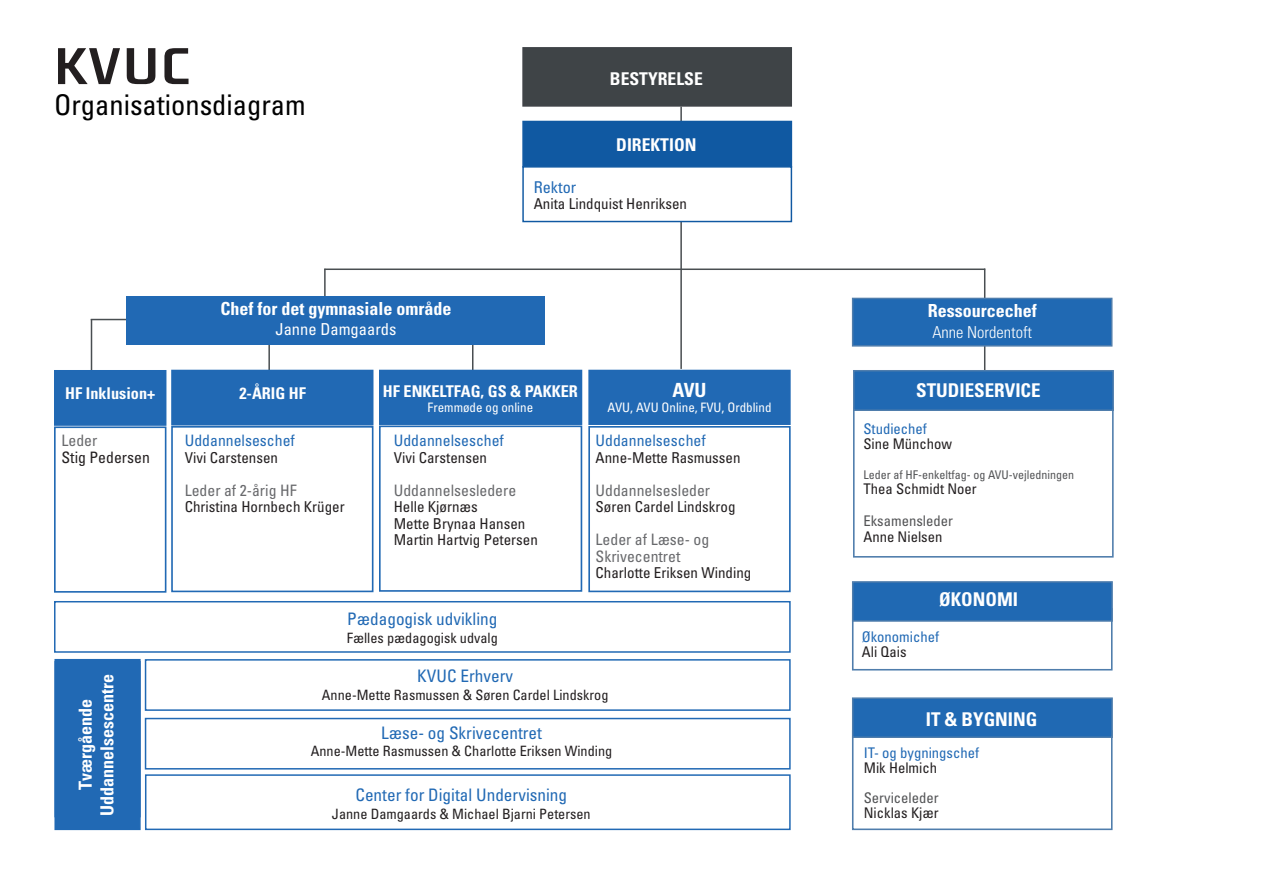
<style>
.page{position:relative;width:1263px;height:893px;background:#fff}
.page>*{position:absolute;margin:0;border:0;box-sizing:border-box;transform-origin:0 0}
.t1{font:condensed 28.5px "Univers LT Std";color:#000}
.t2{font:700 condensed 19.5px "Univers LT Std";color:#fff}
.t3{font:700 condensed 18.9px "Univers LT Std";color:#fff}
.t4{font:700 condensed 18px/21.6px "Univers LT Std";color:#fff;text-align:center}
.t5{font:700 condensed 17.55px "Univers LT Std";color:#fff}
.t6{font:condensed 17.25px "Univers LT Std";color:#2169b4}
.t7{font:condensed 16.5px "Univers LT Std";color:#fff}
.t8{font:300 condensed 16.5px "Univers LT Std";color:#fff}
.t9{font:condensed 16.35px "Univers LT Std";color:#2169b4}
.t10{font:700 condensed 16.2px "Univers LT Std";color:#fff}
.t11{font:condensed 15.75px/16.5px "Univers LT Std";color:#68696c}
.t12{font:condensed 15.75px "Univers LT Std";color:#2169b4}
.t13{font:condensed 15.75px "Univers LT Std";color:#231f20}
.t14{font:condensed 15px/16.5px "Univers LT Std";color:#231f20}
.t15{font:condensed 14.7px "Univers LT Std";color:#231f20}
.t16{font:condensed 14.7px "Univers LT Std";color:#2169b4}
.t17{font:condensed 14.7px "Univers LT Std";color:#535456}
.t18{font:condensed 14.25px "Univers LT Std";color:#231f20}
.t19{font:condensed 13.05px "Univers LT Std";color:#fff}
.t20{font:condensed 12px "Univers LT Std";color:#535456}
</style>
<div class="page">
<hr style="left:91px;top:319px;width:37px;height:1px;background:#494e51">
<hr style="left:91px;top:319px;width:1px;height:52px;background:#494e51">
<div style="left:852px;top:730px;width:260px;height:100px;background:#fff;border:2px solid #4f7dac"></div>
<div style="left:852px;top:608px;width:260px;height:62px;background:#fff;border:2px solid #4f7dac"></div>
<div style="left:171px;top:426px;width:202px;height:166px;background:#fff;border:2px solid #2169b4"></div>
<hr style="left:984px;top:269px;width:1px;height:141px;background:#494e51">
<hr style="left:324px;top:269px;width:661px;height:1px;background:#494e51">
<div style="left:852px;top:581px;width:261px;height:41px;background:#2069b3;border:1px solid #4f7dac"></div>
<div style="left:852px;top:697px;width:261px;height:41px;background:#2069b3;border:1px solid #4f7dac"></div>
<div style="left:853px;top:407px;width:261px;height:151px;background:#fff;border:2px solid #4f7dac"></div>
<div style="left:853px;top:370px;width:261px;height:41px;background:#2069b3;border:1px solid #4f7dac"></div>
<hr style="left:324px;top:269px;width:2px;height:49px;background:#494e51">
<div style="left:379px;top:425px;width:203px;height:167px;background:#fff;border:2px solid #2169b4"></div>
<div style="left:145px;top:659px;width:646px;height:52px;background:#fff;border:2px solid #2169b4"></div>
<div style="left:145px;top:718px;width:646px;height:51px;background:#fff;border:2px solid #2169b4"></div>
<div style="left:145px;top:774px;width:646px;height:56px;background:#fff;border:2px solid #2169b4"></div>
<hr style="left:268px;top:335px;width:2px;height:64px;background:#494e51">
<hr style="left:472px;top:342px;width:1px;height:53px;background:#494e51">
<div style="left:54px;top:659px;width:87px;height:171px;background:#2169b4;border:2px solid #2169b4"></div>
<div style="left:127px;top:296px;width:418px;height:49px;background:#2169b4"></div>
<div style="left:588px;top:426px;width:203px;height:166px;background:#fff;border:2px solid #2169b4"></div>
<div style="left:588px;top:370px;width:203px;height:55px;background:#2169b4"></div>
<div style="left:171px;top:370px;width:202px;height:55px;background:#2169b4"></div>
<div style="left:379px;top:370px;width:203px;height:55px;background:#2169b4"></div>
<hr style="left:680px;top:107px;width:2px;height:262px;background:#494e51">
<div style="left:522px;top:121px;width:270px;height:47px;background:#1059a2"></div>
<div style="left:522px;top:47px;width:270px;height:60px;background:#3f4447;border:1px solid #3e4246"></div>
<div style="left:522px;top:166px;width:270px;height:56px;background:#fff;border:1px solid #1059a2"></div>
<div style="left:852px;top:298px;width:260px;height:49px;background:#2069b3;border:1px solid #4f7dac"></div>
<svg style="left:58px;top:48px;width:62px;height:36px"></svg>
<svg style="left:127px;top:48px;width:28px;height:36px"></svg>
<svg style="left:164px;top:48px;width:25px;height:36px"></svg>
<div style="left:54px;top:601px;width:737px;height:52px;background:#fff;border:2px solid #2169b4"></div>
<div style="left:54px;top:370px;width:112px;height:56px;background:#2169b4;border:2px solid #2169b4"></div>
<div style="left:54px;top:426px;width:112px;height:167px;background:#fff;border:2px solid #2169b4"></div>
<h1 class="t1" style="left:54px;top:87px;width:253px">Organisationsdiagram</h1>
<p class="t4" style="left:220px;top:298px;width:232px">Chef for det gymnasiale område</p>
<p class="t7" style="left:275px;top:319px;width:122px">Janne Damgaards</p>
<p class="t5" style="left:610px;top:68px;width:94px">BESTYRELSE</p>
<p class="t5" style="left:616px;top:134px;width:82px">DIREKTION</p>
<p class="t9" style="left:534px;top:177px;width:44px">Rektor</p>
<p class="t14" style="left:534px;top:195px;width:155px">Anita Lindquist Henriksen</p>
<p class="t10" style="left:65px;top:383px;width:91px">HF Inklusion+</p>
<p class="t11" style="left:62px;top:432px;width:37px">Leder</p>
<p class="t13" style="left:62px;top:447px;width:90px">Stig Pedersen</p>
<p class="t4" style="left:74px;top:816px;width:143px;rotate:-90deg">Tværgående<br>Uddannelsescentre</p>
<p class="t10" style="left:239px;top:383px;width:68px">2-ÅRIG HF</p>
<p class="t10" style="left:383px;top:381px;width:197px">HF ENKELTFAG, GS &amp; PAKKER</p>
<p class="t19" style="left:428px;top:399px;width:107px">Fremmøde og online</p>
<p class="t12" style="left:185px;top:431px;width:112px">Uddannelseschef</p>
<p class="t14" style="left:185px;top:449px;width:95px">Vivi Carstensen</p>
<p class="t11" style="left:185px;top:482px;width:113px">Leder af 2-årig HF</p>
<p class="t14" style="left:185px;top:498px;width:161px">Christina Hornbech Krüger</p>
<p class="t12" style="left:394px;top:431px;width:112px">Uddannelseschef</p>
<p class="t14" style="left:394px;top:449px;width:95px">Vivi Carstensen</p>
<p class="t11" style="left:394px;top:482px;width:124px">Uddannelsesledere</p>
<p class="t14" style="left:394px;top:498px;width:146px">Helle Kjørnæs<br>Mette Brynaa Hansen<br>Martin Hartvig Petersen</p>
<p class="t6" style="left:347px;top:608px;width:152px">Pædagogisk udvikling</p>
<p class="t18" style="left:347px;top:629px;width:153px">Fælles pædagogisk udvalg</p>
<h2 class="t2" style="left:672px;top:378px;width:36px">AVU</h2>
<p class="t19" style="left:607px;top:399px;width:165px">AVU, AVU Online, FVU, Ordblind</p>
<p class="t12" style="left:596px;top:431px;width:112px">Uddannelseschef</p>
<p class="t14" style="left:596px;top:449px;width:146px">Anne-Mette Rasmussen</p>
<p class="t11" style="left:596px;top:482px;width:116px">Uddannelsesleder</p>
<p class="t14" style="left:596px;top:498px;width:141px">Søren Cardel Lindskrog</p>
<p class="t11" style="left:596px;top:531px;width:115px">Leder af Læse- og<br>Skrivecentret</p>
<p class="t14" style="left:596px;top:564px;width:157px">Charlotte Eriksen Winding</p>
<p class="t6" style="left:417px;top:665px;width:97px">KVUC Erhverv</p>
<p class="t18" style="left:322px;top:686px;width:288px">Anne-Mette Rasmussen &amp; Søren Cardel Lindskrog</p>
<p class="t6" style="left:381px;top:721px;width:162px">Læse- og Skrivecentret</p>
<p class="t18" style="left:311px;top:742px;width:303px">Anne-Mette Rasmussen &amp; Charlotte Eriksen Winding</p>
<p class="t6" style="left:355px;top:783px;width:213px">Center for Digital Undervisning</p>
<p class="t18" style="left:332px;top:804px;width:260px">Janne Damgaards &amp; Michael Bjarni Petersen</p>
<p class="t4" style="left:928px;top:299px;width:110px">Ressourcechef</p>
<p class="t8" style="left:932px;top:322px;width:101px">Anne Nordentoft</p>
<p class="t3" style="left:916px;top:379px;width:126px">STUDIESERVICE</p>
<p class="t16" style="left:863px;top:419px;width:65px">Studiechef</p>
<p class="t15" style="left:863px;top:434px;width:90px">Sine Münchow</p>
<p class="t20" style="left:863px;top:467px;width:212px">Leder af HF-enkeltfag- og AVU-vejledningen</p>
<p class="t15" style="left:863px;top:479px;width:115px">Thea Schmidt Noer</p>
<p class="t17" style="left:863px;top:511px;width:91px">Eksamensleder</p>
<p class="t15" style="left:863px;top:527px;width:81px">Anne Nielsen</p>
<p class="t3" style="left:939px;top:588px;width:81px">ØKONOMI</p>
<p class="t16" style="left:862px;top:627px;width:79px">Økonomichef</p>
<p class="t15" style="left:862px;top:642px;width:46px">Ali Qais</p>
<p class="t3" style="left:926px;top:707px;width:113px">IT &amp; BYGNING</p>
<p class="t16" style="left:864px;top:743px;width:117px">IT- og bygningschef</p>
<p class="t15" style="left:864px;top:758px;width:75px">Mik Helmich</p>
<p class="t17" style="left:864px;top:788px;width:76px">Serviceleder</p>
<p class="t15" style="left:864px;top:803px;width:76px">Nicklas Kjær</p>
</div>
